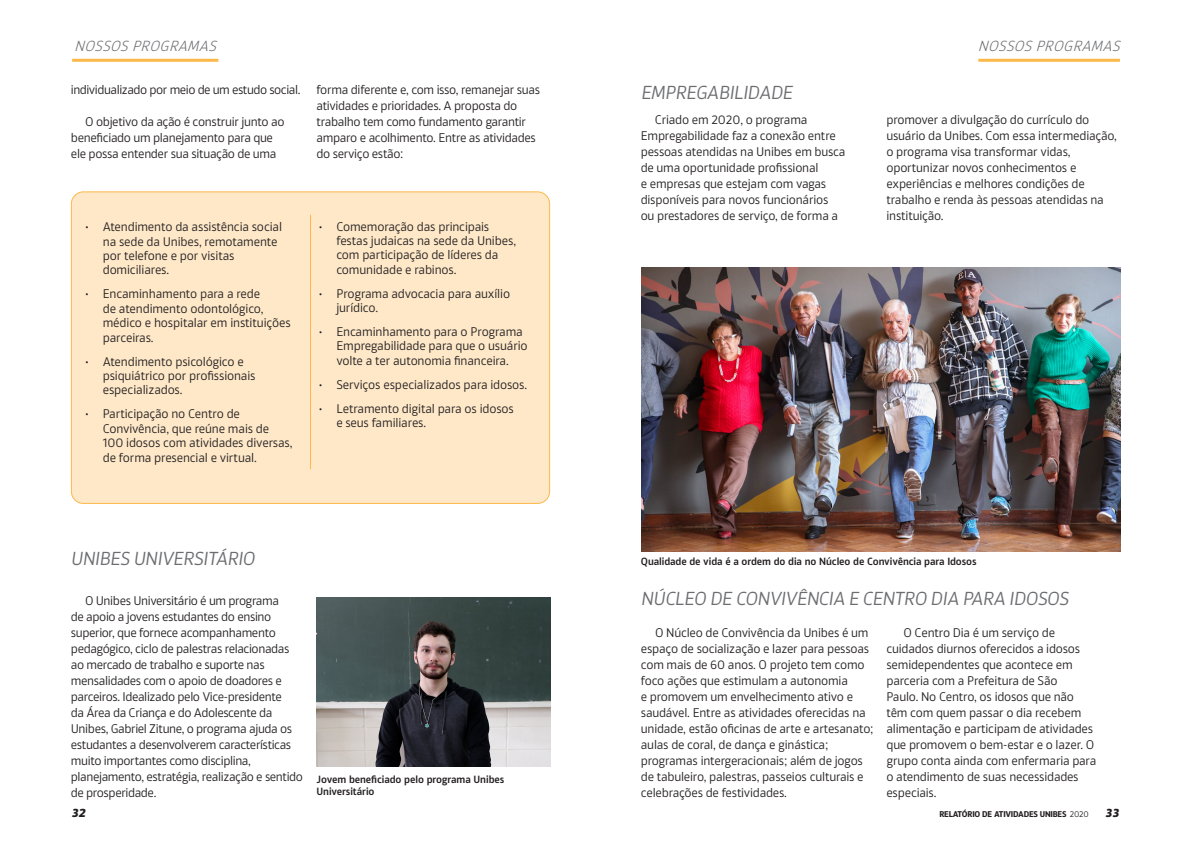
<style>
.page{position:relative;width:1191px;height:842px;background:#fff}
.page>*{position:absolute;margin:0;border:0;box-sizing:border-box;transform-origin:0 0}
.t1{font:18px "Akwe Pro";color:#6c6d70}
.t2{font:italic 300 14px "Akwe Pro";color:#6c6d70}
.t3{font:italic 700 14px "Akwe Pro SC";color:#231f20}
.t4{font:12px/16px "Akwe Pro";letter-spacing:-.02em;color:#231f20}
.t5{font:12px "Akwe Pro";letter-spacing:-.04em;color:#231f20}
.t6{font:600 10px/12px "Akwe Pro";letter-spacing:-.01em;color:#231f20}
.t7{font:700 8px "Akwe Pro";letter-spacing:-.025em;color:#231f20}
.s1{font-weight:400}
.s2{font-family:"Akwe Pro SC";font-style:italic;font-size:14px}
</style>
<div class="page">
<div style="left:71px;top:192px;width:478px;height:311px;background:#fee8c8;border-radius:12px"></div>
<div style="left:71px;top:191px;width:479px;height:313px;border:1px solid #fcb949;border-radius:12px"></div>
<hr style="left:72px;top:59px;width:146px;height:3px;background:#fcb949">
<hr style="left:310px;top:215px;width:1px;height:254px;background:#fcb949">
<img style="left:316px;top:597px;width:234px;height:169px">
<hr style="left:978px;top:59px;width:142px;height:3px;background:#fcb949">
<img style="left:641px;top:268px;width:479px;height:284px">
<p class="t2" style="left:75px;top:35px;width:146px">NOSSOS PROGRAMAS</p>
<p class="t5" style="left:71px;top:81px;width:231px">individualizado por meio de um estudo social.</p>
<p class="t4" style="left:71px;top:113px;width:215px;text-indent:14px">O objetivo da ação é construir junto ao beneficiado um planejamento para que ele possa entender sua situação de uma</p>
<p class="t4" style="left:316px;top:81px;width:225px">forma diferente e, com isso, remanejar suas atividades e prioridades. A proposta do trabalho tem como fundamento garantir amparo e acolhimento. Entre as atividades do serviço estão:</p>
<p class="t4" style="left:103px;top:219px;width:181px;line-height:14.4px;text-indent:-18px">• Atendimento da assistência social na sede da Unibes, remotamente por telefone e por visitas domiciliares.</p>
<p class="t4" style="left:103px;top:286px;width:190px;line-height:14.4px;text-indent:-18px">• Encaminhamento para a rede<br>de atendimento odontológico, médico e hospitalar em instituições parceiras.</p>
<p class="t4" style="left:103px;top:353px;width:154px;line-height:14.4px;text-indent:-18px">• Atendimento psicológico e psiquiátrico por profissionais especializados.</p>
<p class="t4" style="left:103px;top:406px;width:191px;line-height:14.4px;text-indent:-18px">• Participação no Centro de<br>Convivência, que reúne mais de<br>100 idosos com atividades diversas, de forma presencial e virtual.</p>
<p class="t4" style="left:336px;top:219px;width:181px;line-height:14.1px;text-indent:-18px">• Comemoração das principais festas judaicas na sede da Unibes, com participação de líderes da comunidade e rabinos.</p>
<p class="t4" style="left:336px;top:285px;width:175px;line-height:14.4px;text-indent:-18px">• Programa advocacia para auxílio jurídico.</p>
<p class="t4" style="left:336px;top:324px;width:193px;line-height:14.4px;text-indent:-18px">• Encaminhamento para o Programa<br>Empregabilidade para que o usuário volte a ter autonomia financeira.</p>
<p class="t4" style="left:318px;top:376px;width:210px">• Serviços especializados para idosos.</p>
<p class="t4" style="left:336px;top:400px;width:179px;line-height:14.4px;text-indent:-18px">• Letramento digital para os idosos e seus familiares.</p>
<p class="t1" style="left:71px;top:545px;width:189px">UNIBES UNIVERSITÁRIO</p>
<p class="t4" style="left:71px;top:591px;width:234px;text-indent:14px">O Unibes Universitário é um programa<br>de apoio a jovens estudantes do ensino superior, que fornece acompanhamento pedagógico, ciclo de palestras relacionadas ao mercado de trabalho e suporte nas mensalidades com o apoio de doadores e parceiros. Idealizado pelo Vice-presidente<br>da Área da Criança e do Adolescente da Unibes, Gabriel Zitune, o programa ajuda os estudantes a desenvolverem características muito importantes como disciplina, planejamento, estratégia, realização e sentido de prosperidade.</p>
<p class="t6" style="left:316px;top:773px;width:189px">Jovem beneficiado pelo programa Unibes<br>Universitário</p>
<p class="t2" style="left:978px;top:35px;width:146px">NOSSOS PROGRAMAS</p>
<p class="t1" style="left:641px;top:79px;width:157px">EMPREGABILIDADE</p>
<p class="t4" style="left:640px;top:111px;width:206px;text-indent:14px">Criado em 2020, o programa Empregabilidade faz a conexão entre pessoas atendidas na Unibes em busca de uma oportunidade profissional<br>e empresas que estejam com vagas disponíveis para novos funcionários<br>ou prestadores de serviço, de forma a</p>
<p class="t4" style="left:886px;top:111px;width:232px">promover a divulgação do currículo do usuário da Unibes. Com essa intermediação, o programa visa transformar vidas, oportunizar novos conhecimentos e experiências e melhores condições de trabalho e renda às pessoas atendidas na instituição.</p>
<p class="t6" style="left:641px;top:555px;width:337px">Qualidade de vida é a ordem do dia no Núcleo de Convivência para Idosos</p>
<p class="t1" style="left:641px;top:585px;width:433px">NÚCLEO DE CONVIVÊNCIA E CENTRO DIA PARA IDOSOS</p>
<p class="t4" style="left:641px;top:623px;width:234px;text-indent:14px">O Núcleo de Convivência da Unibes é um espaço de socialização e lazer para pessoas com mais de 60 anos. O projeto tem como foco ações que estimulam a autonomia<br>e promovem um envelhecimento ativo e saudável. Entre as atividades oferecidas na unidade, estão oficinas de arte e artesanato; aulas de coral, de dança e ginástica; programas intergeracionais; além de jogos de tabuleiro, palestras, passeios culturais e celebrações de festividades.</p>
<p class="t4" style="left:886px;top:623px;width:211px;text-indent:17px">O Centro Dia é um serviço de cuidados diurnos oferecidos a idosos semidependentes que acontece em parceria com a Prefeitura de São<br>Paulo. No Centro, os idosos que não têm com quem passar o dia recebem alimentação e participam de atividades que promovem o bem-estar e o lazer. O grupo conta ainda com enfermaria para o atendimento de suas necessidades especiais.</p>
<p class="t3" style="left:72px;top:800px;width:15px">32</p>
<p class="t7" style="left:939px;top:807px;width:182px">RELATÓRIO DE ATIVIDADES UNIBES <span class="s1">2020</span> <span class="s2">33</span></p>
</div>
